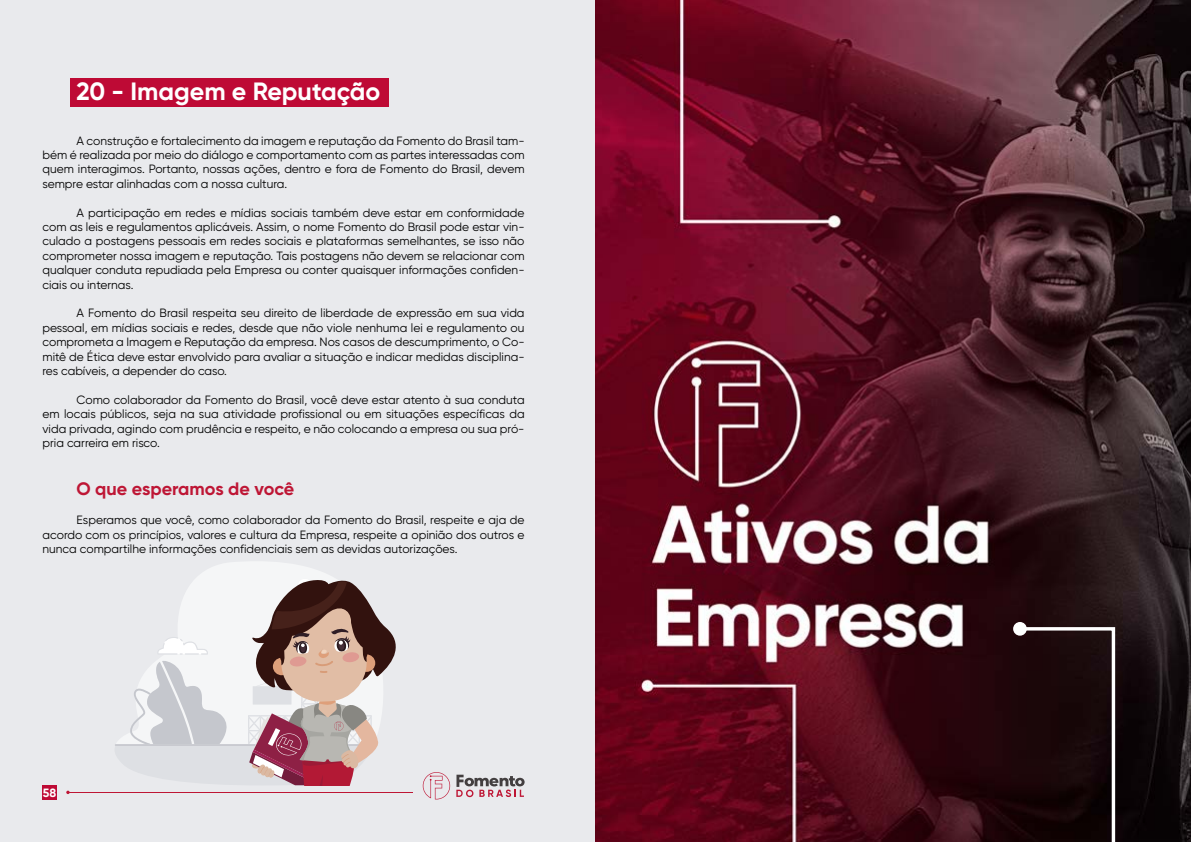
<style>
.page{position:relative;width:1191px;height:842px;background:#e9eaed}
.page>*{position:absolute;margin:0;border:0;box-sizing:border-box;transform-origin:0 0}
.t1{font:700 25px "Gilroy";color:#fff}
.t2{font:700 18px "Gilroy";color:#be1635}
.t3{font:12px/14.4px "Gilroy";color:#000;text-align:justify}
.t4{font:700 12px "Gilroy";color:#fff}
</style>
<div class="page">
<svg style="left:423px;top:772px;width:27px;height:27px"></svg>
<svg style="left:456px;top:775px;width:68px;height:22px"></svg>
<hr style="left:69px;top:792px;width:344px;height:1px;background:#be1635">
<div style="left:43px;top:785px;width:14px;height:14px;background:#be0a35"></div>
<svg style="left:198px;top:562px;width:133px;height:15px;fill:#f5f6f7"></svg>
<svg style="left:115px;top:577px;width:281px;height:208px"></svg>
<img style="left:595px;top:0;width:596px;height:842px">
<svg style="left:1016px;top:625px;width:102px;height:217px;background:#221214"></svg>
<div style="left:1013px;top:622px;width:13px;height:14px;background:#fff;border-radius:50%"></div>
<div style="left:70px;top:78px;width:318px;height:28px;background:#be0a35"></div>
<h1 class="t1" style="left:77px;top:76px;width:305px">20 - Imagem e Reputação</h1>
<p class="t3" style="left:43px;top:133px;width:483px;text-indent:34px">A construção e fortalecimento da imagem e reputação da Fomento do Brasil tam&shy;bém é realizada por meio do diálogo e comportamento com as partes interessadas com quem interagimos. Portanto, nossas ações, dentro e fora de Fomento do Brasil, devem sempre estar alinhadas com a nossa cultura.</p>
<p class="t3" style="left:43px;top:205px;width:483px;text-indent:34px">A participação em redes e mídias sociais também deve estar em conformidade com as leis e regulamentos aplicáveis. Assim, o nome Fomento do Brasil pode estar vin&shy;culado a postagens pessoais em redes sociais e plataformas semelhantes, se isso não comprometer nossa imagem e reputação. Tais postagens não devem se relacionar com qualquer conduta repudiada pela Empresa ou conter quaisquer informações confiden&shy;ciais ou internas.</p>
<p class="t3" style="left:43px;top:306px;width:483px;text-indent:34px">A Fomento do Brasil respeita seu direito de liberdade de expressão em sua vida pessoal, em mídias sociais e redes, desde que não viole nenhuma lei e regulamento ou comprometa a Imagem e Reputação da empresa. Nos casos de descumprimento, o Co&shy;mitê de Ética deve estar envolvido para avaliar a situação e indicar medidas disciplina&shy;res cabíveis, a depender do caso.</p>
<p class="t3" style="left:43px;top:392px;width:483px;text-indent:34px">Como colaborador da Fomento do Brasil, você deve estar atento à sua conduta em locais públicos, seja na sua atividade profissional ou em situações específicas da vida privada, agindo com prudência e respeito, e não colocando a empresa ou sua pró&shy;pria carreira em risco.</p>
<h2 class="t2" style="left:77px;top:478px;width:219px">O que esperamos de você</h2>
<p class="t3" style="left:43px;top:513px;width:483px;text-indent:34px">Esperamos que você, como colaborador da Fomento do Brasil, respeite e aja de acordo com os princípios, valores e cultura da Empresa, respeite a opinião dos outros e nunca compartilhe informações confidenciais sem as devidas autorizações.</p>
<p class="t4" style="left:43px;top:785px;width:15px">58</p>
</div>
